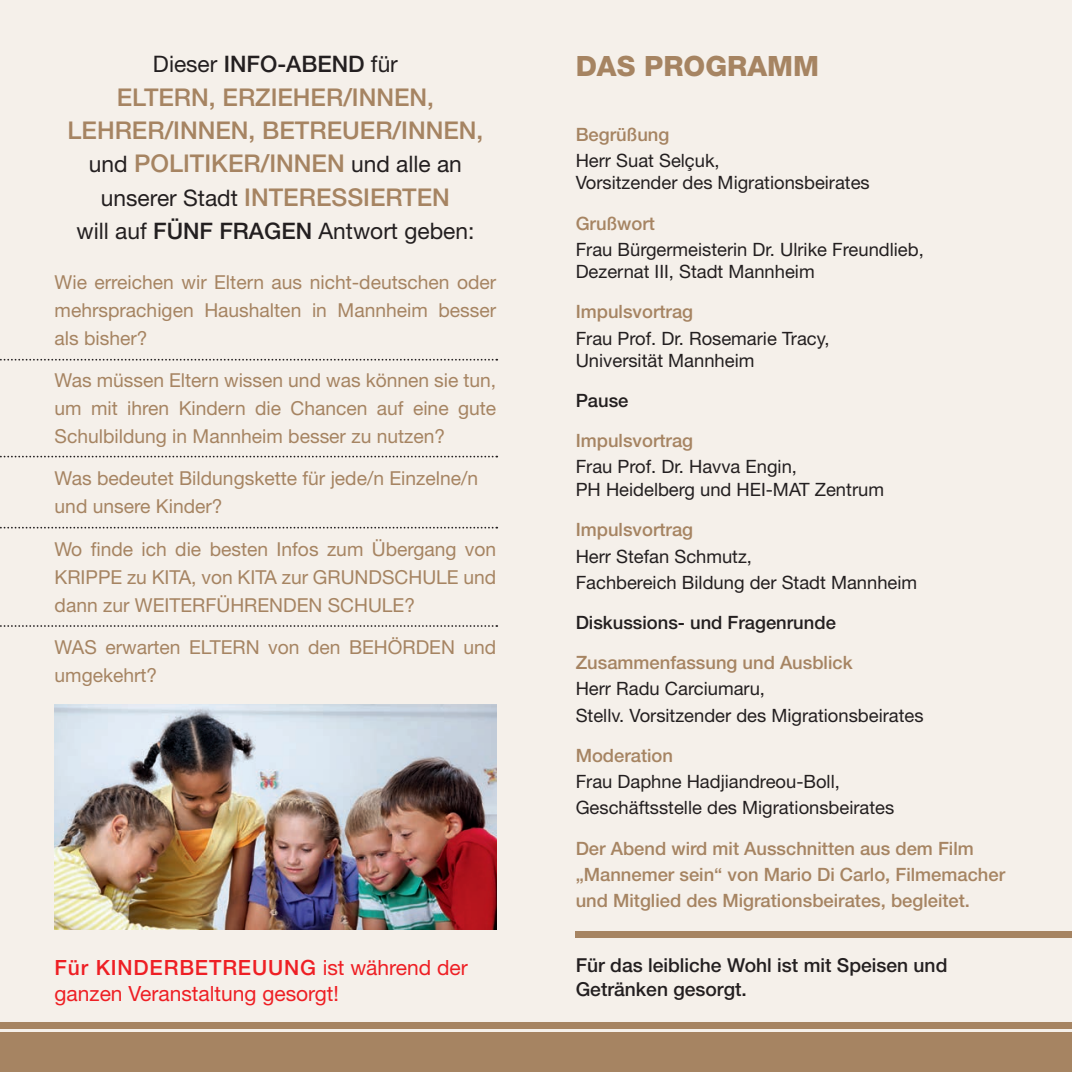
<style>
.page{position:relative;width:1072px;height:1072px;background:#fff}
.page>*{position:absolute;margin:0;border:0;box-sizing:border-box;transform-origin:0 0}
.t1{font:800 28px "Helvetica Neue LT";color:#a68462}
.t2{font:500 24.5px/33.2px "Helvetica Neue LT";color:#a68462;text-align:center}
.t3{font:22.75px "Helvetica Neue LT";color:#231f20}
.t4{font:500 22.75px "Helvetica Neue LT";color:#231f20}
.t5{font:21px/25.2px "Helvetica Neue LT";color:#ee1f24}
.t6{font:19.25px/28px "Helvetica Neue LT";color:#a68462;text-align:justify}
.t7{font:500 19.25px/23.1px "Helvetica Neue LT";color:#231f20}
.t8{font:18.38px/22.1px "Helvetica Neue LT";color:#231f20}
.t9{font:500 18.38px/26.2px "Helvetica Neue LT";color:#a68462}
.t10{font:500 18.38px "Helvetica Neue LT";color:#231f20}
.s1{font-weight:400}
.s2{font-weight:400;font-size:22.75px;color:#231f20}
.s3{font-weight:500}
</style>
<div class="page">
<div style="left:0;top:0;width:1071px;height:1070px;background:#f5f0ea"></div>
<div style="left:0;top:1032px;width:1071px;height:39px;background:#a68462"></div>
<div style="left:0;top:1022px;width:1071px;height:7px;background:#a68462"></div>
<div style="left:575px;top:931px;width:496px;height:7px;background:#a68462"></div>
<img style="left:55px;top:704px;width:441px;height:225px">
<svg style="left:0;top:359px;width:497px;height:1px"></svg>
<svg style="left:0;top:456px;width:497px;height:1px"></svg>
<svg style="left:0;top:527px;width:497px;height:1px"></svg>
<svg style="left:0;top:625px;width:497px;height:2px"></svg>
<p class="t4" style="left:153px;top:51px;width:246px"><span class="s1">Dieser</span> INFO-ABEND <span class="s1">für</span></p>
<p class="t2" style="left:67px;top:80px;width:417px">ELTERN, ERZIEHER/INNEN,<br>LEHRER/INNEN, BETREUER/INNEN, <span class="s2">und</span> POLITIKER/INNEN <span class="s2">und alle an unserer Stadt</span> INTERESSIERTEN</p>
<p class="t3" style="left:76px;top:217px;width:399px">will auf <span class="s3">FÜNF FRAGEN</span> Antwort geben:</p>
<p class="t6" style="left:55px;top:268px;width:443px">Wie erreichen wir Eltern aus nicht-deutschen oder mehrsprachigen Haushalten in Mannheim besser als bisher?</p>
<p class="t6" style="left:55px;top:365px;width:443px">Was müssen Eltern wissen und was können sie tun, um mit ihren Kindern die Chancen auf eine gute Schulbildung in Mannheim besser zu nutzen?</p>
<p class="t6" style="left:55px;top:463px;width:425px">Was bedeutet Bildungskette für jede/n Einzelne/n und unsere Kinder?</p>
<p class="t6" style="left:55px;top:535px;width:443px">Wo finde ich die besten Infos zum Übergang von KRIPPE zu KITA, von KITA zur GRUNDSCHULE und dann zur WEITERFÜHRENDEN SCHULE?</p>
<p class="t6" style="left:55px;top:632px;width:443px">WAS erwarten ELTERN von den BEHÖRDEN und umgekehrt?</p>
<p class="t5" style="left:55px;top:955px;width:415px"><span class="s3">Für KINDERBETREUUNG</span> ist während der ganzen Veranstaltung gesorgt!</p>
<h1 class="t1" style="left:575px;top:49px;width:245px">DAS PROGRAMM</h1>
<p class="t9" style="left:575px;top:121px;width:95px">Begrüßung</p>
<p class="t8" style="left:575px;top:149px;width:295px">Herr Suat Selçuk,<br>Vorsitzender des Migrationsbeirates</p>
<p class="t9" style="left:575px;top:210px;width:81px">Grußwort</p>
<p class="t8" style="left:575px;top:238px;width:349px">Frau Bürgermeisterin Dr. Ulrike Freundlieb,<br>Dezernat III, Stadt Mannheim</p>
<p class="t9" style="left:575px;top:298px;width:119px">Impulsvortrag</p>
<p class="t8" style="left:575px;top:327px;width:255px">Frau Prof. Dr. Rosemarie Tracy,<br>Universität Mannheim</p>
<p class="t10" style="left:575px;top:389px;width:54px">Pause</p>
<p class="t9" style="left:575px;top:427px;width:119px">Impulsvortrag</p>
<p class="t8" style="left:575px;top:455px;width:310px">Frau Prof. Dr. Havva Engin,<br>PH Heidelberg und HEI-MAT Zentrum</p>
<p class="t9" style="left:575px;top:516px;width:119px">Impulsvortrag</p>
<p class="t8" style="left:575px;top:542px;width:343px;line-height:26.2px">Herr Stefan Schmutz,<br>Fachbereich Bildung der Stadt Mannheim</p>
<p class="t10" style="left:575px;top:611px;width:262px">Diskussions- und Fragenrunde</p>
<p class="t9" style="left:575px;top:649px;width:278px">Zusammenfassung und Ausblick</p>
<p class="t8" style="left:575px;top:675px;width:349px;line-height:26.2px">Herr Radu Carciumaru,<br>Stellv. Vorsitzender des Migrationsbeirates</p>
<p class="t9" style="left:575px;top:742px;width:99px">Moderation</p>
<p class="t8" style="left:575px;top:768px;width:320px;line-height:26.2px">Frau Daphne Hadjiandreou-Boll,<br>Geschäftsstelle des Migrationsbeirates</p>
<p class="t9" style="left:575px;top:834px;width:431px">Der Abend wird mit Ausschnitten aus dem Film „Mannemer sein“ von Mario Di Carlo, Filmemacher und Mitglied des Migrationsbeirates, begleitet.</p>
<p class="t7" style="left:575px;top:953px;width:373px">Für das leibliche Wohl ist mit Speisen und<br>Getränken gesorgt.</p>
</div>
